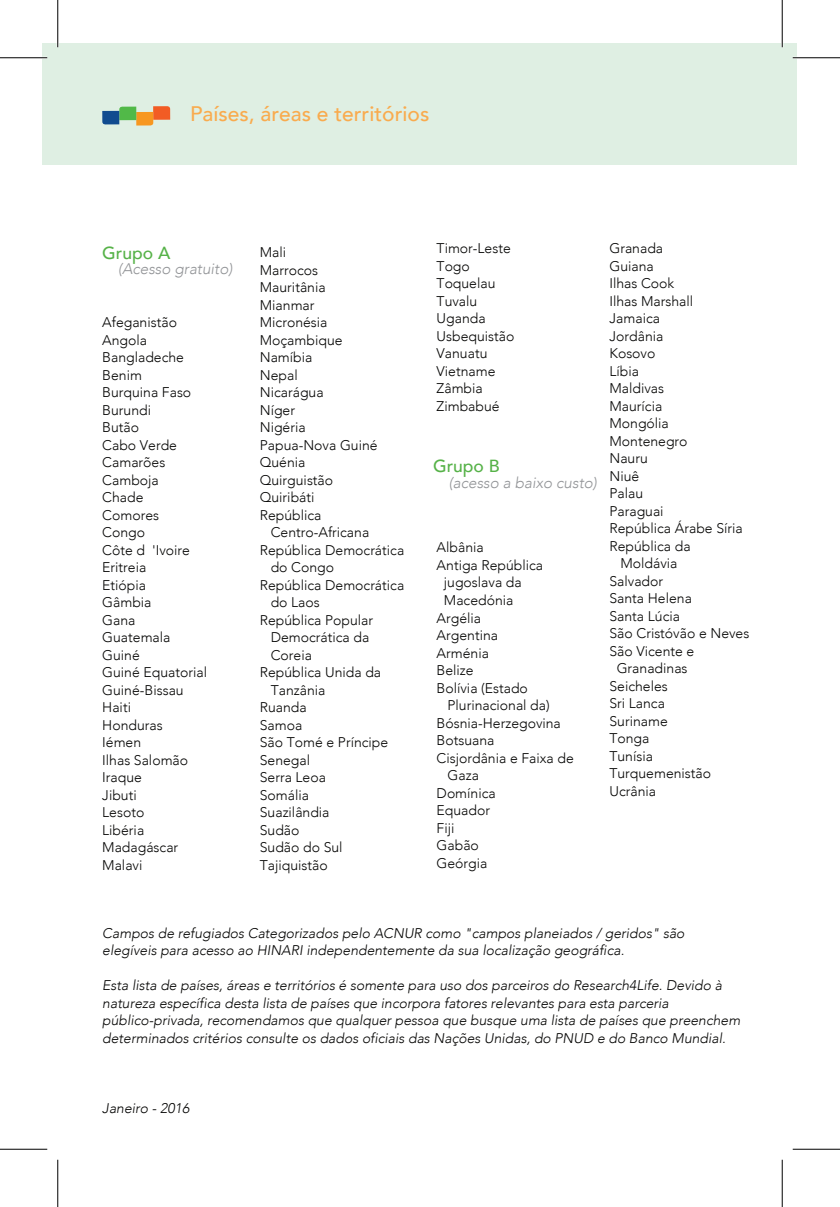
<style>
.page{position:relative;width:840px;height:1207px;background:#fff}
.page>*{position:absolute;margin:0;border:0;box-sizing:border-box;transform-origin:0 0}
.t1{font:500 21px "Avenir";color:#f9ab4e}
.t2{font:500 17.5px "Avenir";color:#56b248}
.t3{font:italic 300 15.4px "Avenir";color:#929497}
.t4{font:300 14px/17.5px "Avenir";color:#050504}
.t5{font:italic 300 14px/17.5px "Avenir";color:#050504}
</style>
<div class="page">
<div style="left:43px;top:43px;width:754px;height:122px;background:#dfefe3"></div>
<svg style="left:102px;top:106px;width:68px;height:20px"></svg>
<hr style="left:0;top:57px;width:47px;height:2px;background:#fff">
<hr style="left:792px;top:57px;width:48px;height:2px;background:#fff">
<hr style="left:57px;top:0;width:2px;height:47px;background:#fff">
<hr style="left:781px;top:0;width:2px;height:47px;background:#fff">
<hr style="left:0;top:57px;width:47px;height:1px;background:#000">
<hr style="left:792px;top:57px;width:48px;height:1px;background:#000">
<hr style="left:0;top:1149px;width:47px;height:1px;background:#000">
<hr style="left:792px;top:1149px;width:48px;height:1px;background:#000">
<hr style="left:57px;top:0;width:1px;height:47px;background:#000">
<hr style="left:57px;top:1160px;width:1px;height:47px;background:#000">
<hr style="left:782px;top:0;width:1px;height:47px;background:#000">
<hr style="left:782px;top:1160px;width:1px;height:47px;background:#000">
<h1 class="t1" style="left:190px;top:95px;width:241px">Países, áreas e territórios</h1>
<p class="t2" style="left:102px;top:237px;width:70px">Grupo A</p>
<p class="t3" style="left:118px;top:260px;width:116px">(Acesso gratuito)</p>
<p class="t4" style="left:102px;top:313px;width:106px">Afeganistão<br>Angola<br>Bangladeche<br>Benim<br>Burquina Faso<br>Burundi<br>Butão<br>Cabo Verde<br>Camarões<br>Camboja<br>Chade<br>Comores<br>Congo<br>Côte d 'Ivoire<br>Eritreia<br>Etiópia<br>Gâmbia<br>Gana<br>Guatemala<br>Guiné<br>Guiné Equatorial<br>Guiné-Bissau<br>Haiti<br>Honduras<br>Iémen<br>Ilhas Salomão<br>Iraque<br>Jibuti<br>Lesoto<br>Libéria<br>Madagáscar<br>Malavi</p>
<p class="t4" style="left:260px;top:243px;width:119px">Mali<br>Marrocos<br>Mauritânia<br>Mianmar<br>Micronésia<br>Moçambique<br>Namíbia<br>Nepal<br>Nicarágua<br>Níger<br>Nigéria<br>Papua-Nova Guiné<br>Quénia<br>Quirguistão<br>Quiribáti<br>República</p>
<p class="t4" style="left:271px;top:523px;width:100px">Centro-Africana</p>
<p class="t4" style="left:260px;top:541px;width:146px">República Democrática</p>
<p class="t4" style="left:271px;top:558px;width:65px">do Congo</p>
<p class="t4" style="left:260px;top:576px;width:146px">República Democrática</p>
<p class="t4" style="left:271px;top:593px;width:51px">do Laos</p>
<p class="t4" style="left:260px;top:611px;width:115px">República Popular</p>
<p class="t4" style="left:271px;top:628px;width:100px">Democrática da</p>
<p class="t4" style="left:271px;top:646px;width:43px">Coreia</p>
<p class="t4" style="left:260px;top:663px;width:123px">República Unida da</p>
<p class="t4" style="left:271px;top:681px;width:56px">Tanzânia</p>
<p class="t4" style="left:260px;top:698px;width:48px">Ruanda</p>
<p class="t4" style="left:260px;top:716px;width:44px">Samoa</p>
<p class="t4" style="left:260px;top:733px;width:130px">São Tomé e Príncipe</p>
<p class="t4" style="left:260px;top:751px;width:52px">Senegal</p>
<p class="t4" style="left:260px;top:768px;width:68px">Serra Leoa</p>
<p class="t4" style="left:260px;top:786px;width:51px">Somália</p>
<p class="t4" style="left:260px;top:803px;width:71px">Suazilândia</p>
<p class="t4" style="left:260px;top:821px;width:41px">Sudão</p>
<p class="t4" style="left:260px;top:838px;width:84px">Sudão do Sul</p>
<p class="t4" style="left:260px;top:856px;width:69px">Tajiquistão</p>
<p class="t4" style="left:437px;top:239px;width:79px">Timor-Leste<br>Togo<br>Toquelau<br>Tuvalu<br>Uganda<br>Usbequistão<br>Vanuatu<br>Vietname<br>Zâmbia<br>Zimbabué</p>
<p class="t2" style="left:433px;top:451px;width:68px">Grupo B</p>
<p class="t3" style="left:449px;top:473px;width:149px">(acesso a baixo custo)</p>
<p class="t4" style="left:437px;top:539px;width:49px">Albânia</p>
<p class="t4" style="left:437px;top:556px;width:108px">Antiga República</p>
<p class="t4" style="left:444px;top:574px;width:79px">jugoslava da</p>
<p class="t4" style="left:444px;top:591px;width:71px">Macedónia</p>
<p class="t4" style="left:437px;top:609px;width:46px">Argélia</p>
<p class="t4" style="left:437px;top:626px;width:63px">Argentina</p>
<p class="t4" style="left:437px;top:644px;width:54px">Arménia</p>
<p class="t4" style="left:437px;top:661px;width:39px">Belize</p>
<p class="t4" style="left:437px;top:679px;width:93px">Bolívia (Estado</p>
<p class="t4" style="left:447px;top:696px;width:104px">Plurinacional da)</p>
<p class="t4" style="left:437px;top:714px;width:126px">Bósnia-Herzegovina</p>
<p class="t4" style="left:437px;top:731px;width:59px">Botsuana</p>
<p class="t4" style="left:437px;top:749px;width:139px">Cisjordânia e Faixa de</p>
<p class="t4" style="left:447px;top:766px;width:33px">Gaza</p>
<p class="t4" style="left:437px;top:784px;width:61px">Domínica</p>
<p class="t4" style="left:437px;top:801px;width:55px">Equador</p>
<p class="t4" style="left:437px;top:819px;width:19px">Fiji</p>
<p class="t4" style="left:437px;top:836px;width:44px">Gabão</p>
<p class="t4" style="left:437px;top:854px;width:52px">Geórgia</p>
<p class="t4" style="left:609px;top:239px;width:55px">Granada</p>
<p class="t4" style="left:609px;top:257px;width:46px">Guiana</p>
<p class="t4" style="left:609px;top:274px;width:66px">Ilhas Cook</p>
<p class="t4" style="left:609px;top:292px;width:85px">Ilhas Marshall</p>
<p class="t4" style="left:609px;top:309px;width:52px">Jamaica</p>
<p class="t4" style="left:609px;top:327px;width:55px">Jordânia</p>
<p class="t4" style="left:609px;top:344px;width:47px">Kosovo</p>
<p class="t4" style="left:609px;top:362px;width:31px">Líbia</p>
<p class="t4" style="left:609px;top:379px;width:56px">Maldivas</p>
<p class="t4" style="left:609px;top:397px;width:54px">Maurícia</p>
<p class="t4" style="left:609px;top:414px;width:61px">Mongólia</p>
<p class="t4" style="left:609px;top:432px;width:80px">Montenegro</p>
<p class="t4" style="left:609px;top:449px;width:40px">Nauru</p>
<p class="t4" style="left:609px;top:467px;width:31px">Niuê</p>
<p class="t4" style="left:609px;top:484px;width:35px">Palau</p>
<p class="t4" style="left:609px;top:502px;width:56px">Paraguai</p>
<p class="t4" style="left:609px;top:519px;width:135px">República Árabe Síria</p>
<p class="t4" style="left:609px;top:537px;width:83px">República da</p>
<p class="t4" style="left:620px;top:554px;width:59px">Moldávia</p>
<p class="t4" style="left:609px;top:572px;width:55px">Salvador</p>
<p class="t4" style="left:609px;top:589px;width:84px">Santa Helena</p>
<p class="t4" style="left:609px;top:607px;width:72px">Santa Lúcia</p>
<p class="t4" style="left:609px;top:624px;width:141px">São Cristóvão e Neves</p>
<p class="t4" style="left:609px;top:642px;width:86px">São Vicente e</p>
<p class="t4" style="left:617px;top:659px;width:72px">Granadinas</p>
<p class="t4" style="left:609px;top:677px;width:60px">Seicheles</p>
<p class="t4" style="left:609px;top:694px;width:57px">Sri Lanca</p>
<p class="t4" style="left:609px;top:712px;width:60px">Suriname</p>
<p class="t4" style="left:609px;top:729px;width:41px">Tonga</p>
<p class="t4" style="left:609px;top:747px;width:45px">Tunísia</p>
<p class="t4" style="left:609px;top:764px;width:103px">Turquemenistão</p>
<p class="t4" style="left:609px;top:782px;width:48px">Ucrânia</p>
<p class="t5" style="left:102px;top:924px;width:584px">Campos de refugiados Categorizados pelo ACNUR como "campos planeiados / geridos" são elegíveis para acesso ao HINARI independentemente da sua localização geográfica.</p>
<p class="t5" style="left:102px;top:976px;width:639px">Esta lista de países, áreas e territórios é somente para uso dos parceiros do Research4Life. Devido à natureza específica desta lista de países que incorpora fatores relevantes para esta parceria público-privada, recomendamos que qualquer pessoa que busque uma lista de países que preenchem determinados critérios consulte os dados oficiais das Nações Unidas, do PNUD e do Banco Mundial.</p>
<p class="t5" style="left:102px;top:1099px;width:88px">Janeiro - 2016</p>
</div>
